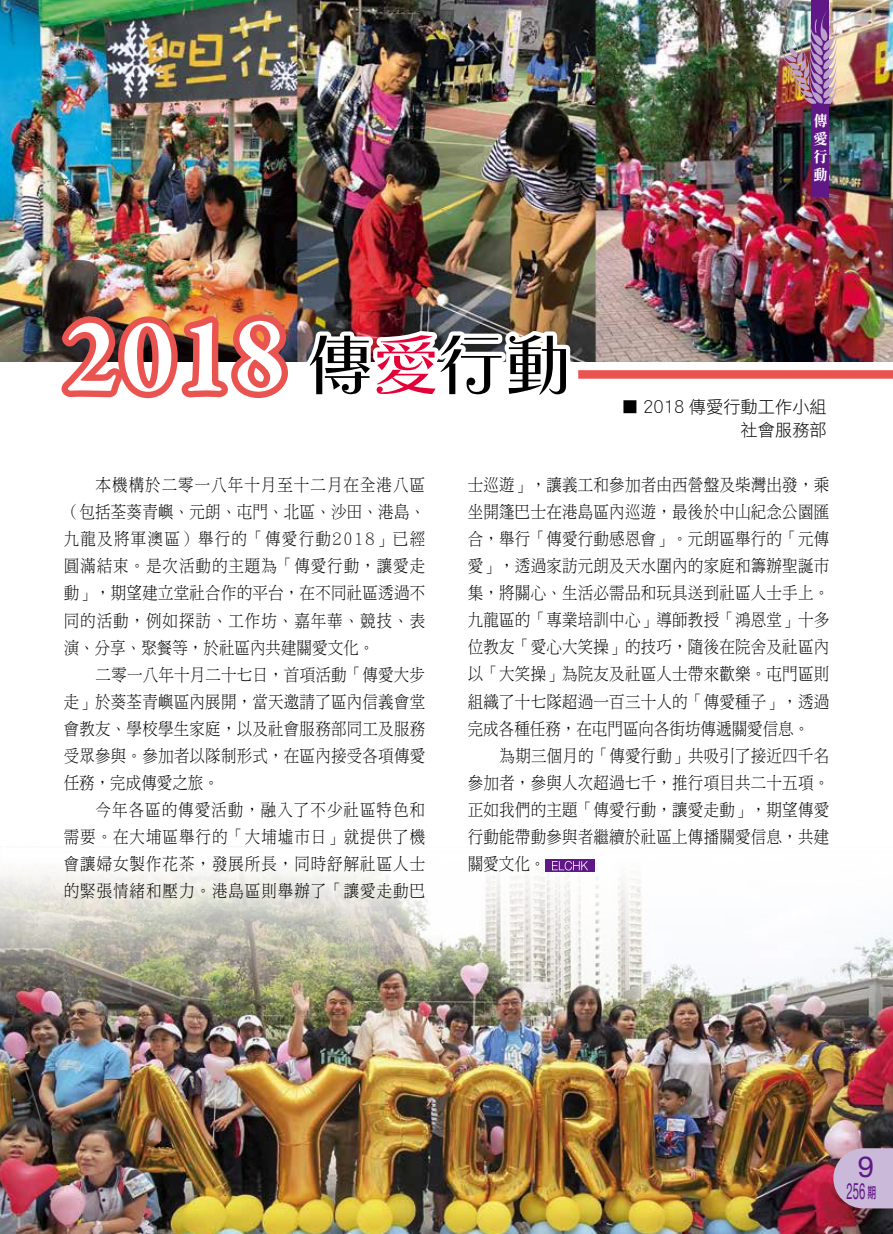
<style>
.page{position:relative;width:893px;height:1234px;background:#fff}
.page>*{position:absolute;margin:0;border:0;box-sizing:border-box;transform-origin:0 0}
.t1{font:600 108px "Garamond Premr Pro";color:#fff}
.t2{font:29.25px "Helvetica Neue";color:#601886}
.t3{font:22.5px "Helvetica Neue";color:#601886;scale:.5 1}
.t4{font:17.25px/27px "DF Ming HK W3";letter-spacing:.015em;color:#000;text-align:justify;scale:.9 1}
.t5{font:17.25px/22.5px "DF Hei HK W3";color:#000;text-align:right}
.t6{font:15.15px/18.1px "DF Li Song HK W7";color:#fff;text-align:justify;scale:.95 1}
.s1{font-family:"M Yoyo HK";font-weight:500;font-size:66px;color:#000}
.s2{font-family:"M Yoyo HK";font-weight:500;font-size:66px;color:#e60039}
.s3{font-family:"DF Li Hei HK W5";font-size:15px}
</style>
<div class="page">
<img style="left:0;top:0;width:893px;height:361px">
<img style="left:0;top:867px;width:893px;height:366px">
<div style="left:545px;top:859px;width:50px;height:12px;background:#601886"></div>
<svg style="left:552px;top:860px;width:36px;height:10px"></svg>
<img style="left:50px;top:308px;width:527px;height:91px">
<div style="left:578px;top:370px;width:315px;height:8px;background:#ea5450"></div>
<svg style="left:833px;top:1147px;width:60px;height:61px;background:#c5abc9"></svg>
<div style="left:811px;top:0;width:18px;height:197px;background:#601886"></div>
<img style="left:778px;top:9px;width:58px;height:95px">
<h1 class="t1" style="left:65px;top:291px;width:508px">2018 <span class="s1">傳</span><span class="s2">愛</span><span class="s1">行動</span></h1>
<p class="t6" style="left:813px;top:111px;width:16px">傳愛行動</p>
<p class="t5" style="left:622px;top:395px;width:207px">■ 2018 傳愛行動工作小組社會服務部</p>
<p class="t4" style="left:64px;top:471px;width:403px;text-indent:32px">本機構於二零一八年十月至十二月在全港八區（包括荃葵青嶼、元朗、屯門、北區、沙田、港島、九龍及將軍澳區）舉行的「傳愛行動2018」已經圓滿結束。是次活動的主題為「傳愛行動，讓愛走動」，期望建立堂社合作的平台，在不同社區透過不同的活動，例如探訪、工作坊、嘉年華、競技、表演、分享、聚餐等，於社區內共建關愛文化。</p>
<p class="t4" style="left:64px;top:660px;width:403px;text-indent:32px">二零一八年十月二十七日，首項活動「傳愛大步走」於葵荃青嶼區內展開，當天邀請了區內信義會堂會教友、學校學生家庭，以及社會服務部同工及服務受眾參與。參加者以隊制形式，在區內接受各項傳愛任務，完成傳愛之旅。</p>
<p class="t4" style="left:64px;top:795px;width:403px;text-indent:32px">今年各區的傳愛活動，融入了不少社區特色和需要。在大埔區舉行的「大埔墟市日」就提供了機會讓婦女製作花茶，發展所長，同時舒解社區人士的緊張情緒和壓力。港島區則舉辦了「讓愛走動巴</p>
<p class="t4" style="left:468px;top:471px;width:403px">士巡遊」，讓義工和參加者由西營盤及柴灣出發，乘坐開篷巴士在港島區內巡遊，最後於中山紀念公園匯合，舉行「傳愛行動感恩會」。元朗區舉行的「元傳愛」，透過家訪元朗及天水圍內的家庭和籌辦聖誕市集，將關心、生活必需品和玩具送到社區人士手上。九龍區的「專業培訓中心」導師教授「鴻恩堂」十多位教友「愛心大笑操」的技巧，隨後在院舍及社區內以「大笑操」為院友及社區人士帶來歡樂。屯門區則組織了十七隊超過一百三十人的「傳愛種子」，透過完成各種任務，在屯門區向各街坊傳遞關愛信息。</p>
<p class="t4" style="left:468px;top:741px;width:403px;text-indent:32px">為期三個月的「傳愛行動」共吸引了接近四千名參加者，參與人次超過七千，推行項目共二十五項。正如我們的主題「傳愛行動，讓愛走動」，期望傳愛行動能帶動參與者繼續於社區上傳播關愛信息，共建關愛文化。</p>
<h2 class="t2" style="left:858px;top:1145px;width:18px">9</h2>
<h3 class="t3" style="left:847px;top:1174px;width:62px">256 <span class="s3">期</span></h3>
</div>
